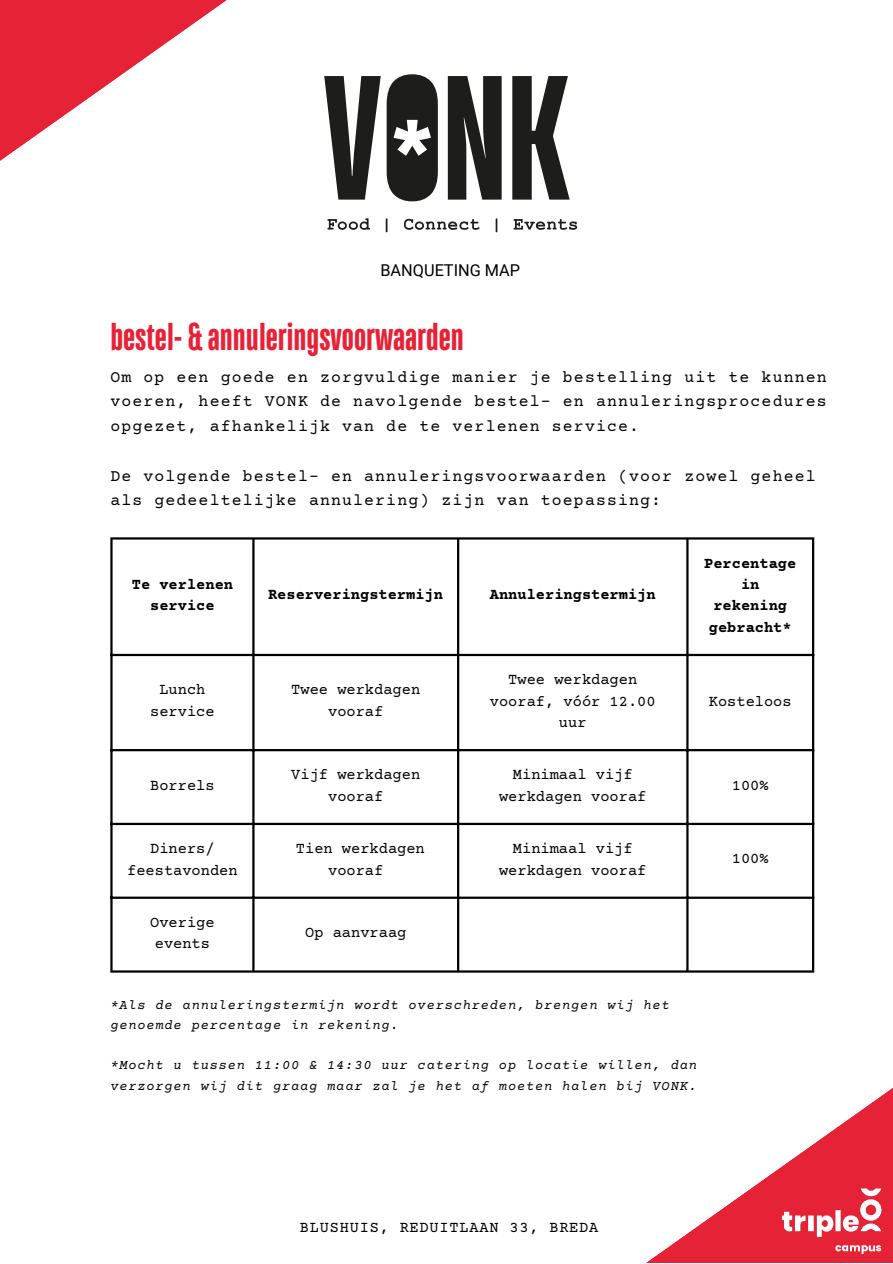
<style>
.page{position:relative;width:893px;height:1264px;background:#fff}
.page>*{position:absolute;margin:0;border:0;box-sizing:border-box;transform-origin:0 0}
.t1{font:700 38.85px "TT Bluescreens";color:#e62336}
.t2{font:16.5px/24.8px "Courier Prime";letter-spacing:.07em;color:#000;text-align:justify}
.t3{font:16.35px "Roboto";color:#000}
.t4{font:15.3px/21.3px "Courier Prime";color:#000;text-align:center}
.t5{font:700 15.3px/21.3px "Courier Prime";color:#000;text-align:center}
.t6{font:15.3px "Courier Prime";letter-spacing:.05em;color:#000}
.t7{font:italic 13.5px/20.2px "Courier Prime";letter-spacing:.07em;color:#000}
</style>
<div class="page">
<svg style="left:324px;top:76px;width:56px;height:124px"></svg>
<svg style="left:448px;top:76px;width:53px;height:124px"></svg>
<svg style="left:512px;top:76px;width:57px;height:124px"></svg>
<svg style="left:386px;top:74px;width:52px;height:127px"></svg>
<svg style="left:327px;top:218px;width:43px;height:12px"></svg>
<svg style="left:385px;top:218px;width:2px;height:14px"></svg>
<svg style="left:404px;top:219px;width:75px;height:11px"></svg>
<svg style="left:495px;top:218px;width:2px;height:14px"></svg>
<svg style="left:513px;top:219px;width:64px;height:11px"></svg>
<hr style="left:110px;top:539px;width:3px;height:431px;background:#000">
<hr style="left:252px;top:539px;width:2px;height:431px;background:#000">
<hr style="left:457px;top:539px;width:2px;height:431px;background:#000">
<hr style="left:686px;top:539px;width:2px;height:431px;background:#000">
<hr style="left:812px;top:539px;width:2px;height:431px;background:#000">
<hr style="left:110px;top:537px;width:704px;height:2px;background:#000">
<hr style="left:110px;top:654px;width:704px;height:2px;background:#000">
<hr style="left:110px;top:749px;width:704px;height:2px;background:#000">
<hr style="left:110px;top:822px;width:704px;height:3px;background:#000">
<hr style="left:110px;top:896px;width:704px;height:2px;background:#000">
<hr style="left:110px;top:970px;width:704px;height:2px;background:#000">
<svg style="left:647px;top:1088px;width:245px;height:174px"></svg>
<img style="left:771px;top:1160px;width:120px;height:102px">
<svg style="left:0;top:0;width:227px;height:161px"></svg>
<p class="t3" style="left:380px;top:258px;width:141px">BANQUETING MAP</p>
<h1 class="t1" style="left:110px;top:314px;width:355px">bestel- &amp; annuleringsvoorwaarden</h1>
<p class="t2" style="left:110px;top:364px;width:717px">Om op een goede en zorgvuldige manier je bestelling uit te kunnen voeren, heeft VONK de navolgende bestel- en annuleringsprocedures opgezet, afhankelijk van de te verlenen service.</p>
<p class="t2" style="left:110px;top:463px;width:706px">De volgende bestel- en annuleringsvoorwaarden (voor zowel geheel als gedeeltelijke annulering) zijn van toepassing:</p>
<p class="t5" style="left:132px;top:573px;width:103px">Te verlenen service</p>
<p class="t5" style="left:268px;top:583px;width:176px">Reserveringstermijn</p>
<p class="t5" style="left:490px;top:583px;width:167px">Annuleringstermijn</p>
<p class="t4" style="left:150px;top:678px;width:66px">Lunch service</p>
<p class="t4" style="left:291px;top:678px;width:130px">Twee werkdagen vooraf</p>
<p class="t4" style="left:490px;top:668px;width:167px">Twee werkdagen vooraf, vóór 12.00 uur</p>
<p class="t5" style="left:704px;top:552px;width:94px">Percentage in rekening gebracht*</p>
<p class="t4" style="left:708px;top:690px;width:84px">Kosteloos</p>
<p class="t4" style="left:150px;top:774px;width:66px">Borrels</p>
<p class="t4" style="left:291px;top:763px;width:130px">Vijf werkdagen vooraf</p>
<p class="t4" style="left:499px;top:763px;width:149px">Minimaal vijf werkdagen vooraf</p>
<p class="t4" style="left:731px;top:774px;width:38px">100%</p>
<p class="t4" style="left:127px;top:837px;width:112px">Diners/ feestavonden</p>
<p class="t4" style="left:328px;top:837px;width:98px;text-align:left;text-indent:-32px">Tien werkdagen vooraf</p>
<p class="t4" style="left:499px;top:837px;width:149px">Minimaal vijf werkdagen vooraf</p>
<p class="t4" style="left:731px;top:847px;width:38px">100%</p>
<p class="t4" style="left:150px;top:911px;width:66px">Overige events</p>
<p class="t4" style="left:305px;top:921px;width:103px">Op aanvraag</p>
<p class="t7" style="left:110px;top:994px;width:561px">*Als de annuleringstermijn wordt overschreden, brengen wij het genoemde percentage in rekening.</p>
<p class="t7" style="left:110px;top:1054px;width:588px">*Mocht u tussen 11:00 &amp; 14:30 uur catering op locatie willen, dan verzorgen wij dit graag maar zal je het af moeten halen bij VONK.</p>
<p class="t6" style="left:300px;top:1218px;width:300px">BLUSHUIS, REDUITLAAN 33, BREDA</p>
</div>
